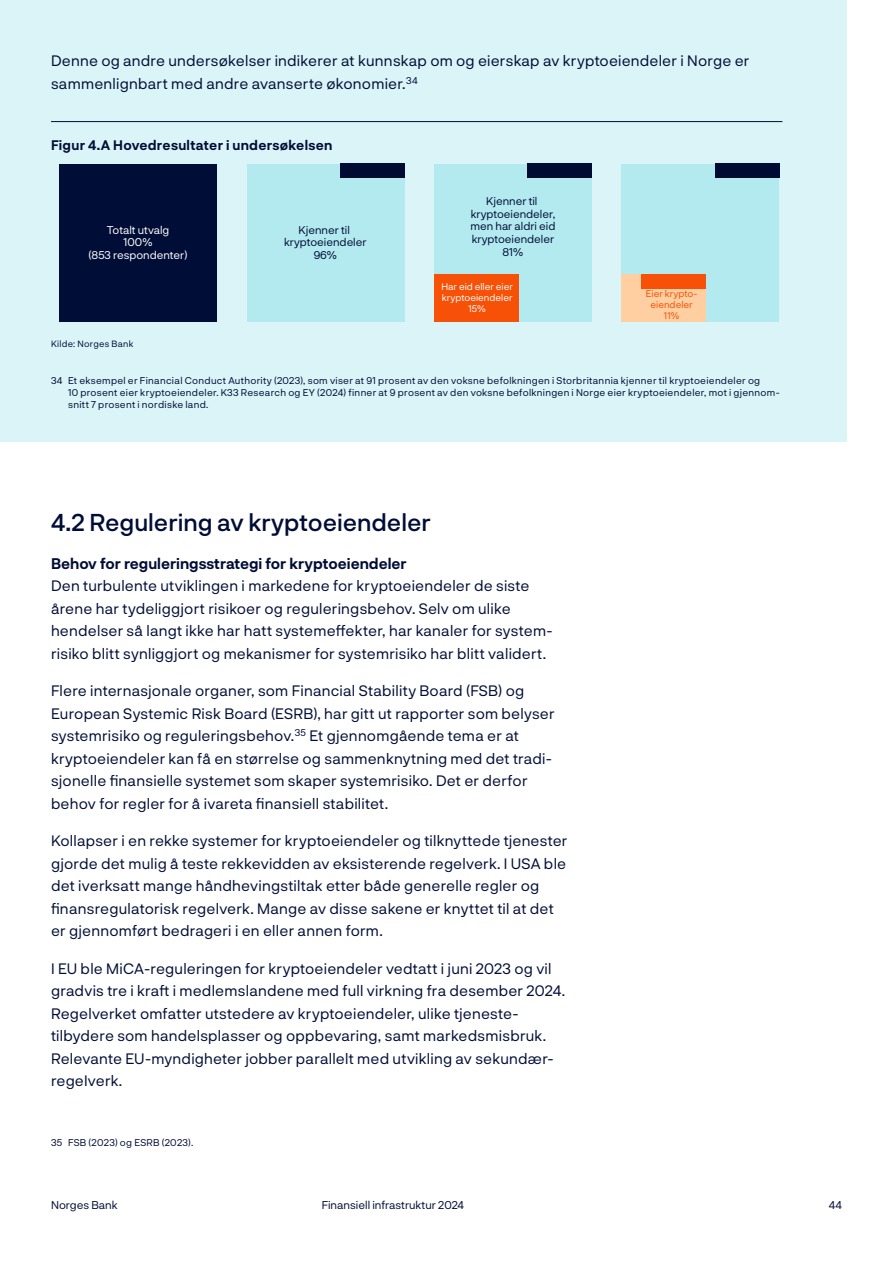
<style>
.page{position:relative;width:893px;height:1263px;background:#fff}
.page>*{position:absolute;margin:0;border:0;box-sizing:border-box;transform-origin:0 0}
.Tittel2{font:500 24px "Norges Bank";color:#000d36}
.Brtekst{font:15px/22.5px "Norges Bank";letter-spacing:.015em;color:#000d36}
.Brtekst_2space{font:15px/22.5px "Norges Bank";letter-spacing:.015em;color:#000d36}
.Tittel3{font:700 15px "Norges Bank";color:#000d36}
.Figur_Tittel1{font:700 13.5px "Norges Bank";letter-spacing:.02em;color:#000d36}
.t1{font:11.25px "Norges Bank";color:#000d36}
.t2{font:11.1px/12.8px "Norges Bank";color:#000d36;text-align:center}
.t3{font:11.1px/12.8px "Norges Bank";color:#fff;text-align:center}
.Fotnote{font:9.75px/12px "Norges Bank";letter-spacing:.03em;color:#000d36}
.t4{font:9.6px/11.1px "Norges Bank";color:#fff;text-align:center}
.t5{font:9.6px/11.1px "Norges Bank";color:#f65107;text-align:center}
.Figur_Kilde{font:9px "Norges Bank";letter-spacing:.035em;color:#000d36}
</style>
<div class="page">
<div style="left:0;top:0;width:846px;height:442px;background:#daf4f7"></div>
<hr style="left:51px;top:121px;width:731px;height:1px;background:#000d36">
<div style="left:621px;top:164px;width:158px;height:158px;background:#b3eaef"></div>
<div style="left:715px;top:164px;width:65px;height:14px;background:#000d36"></div>
<div style="left:621px;top:274px;width:85px;height:48px;background:#ffcfa1"></div>
<div style="left:641px;top:274px;width:65px;height:14px;background:#f65107"></div>
<div style="left:60px;top:164px;width:157px;height:158px;background:#000d36"></div>
<div style="left:247px;top:164px;width:158px;height:158px;background:#b3eaef"></div>
<div style="left:434px;top:164px;width:158px;height:158px;background:#b3eaef"></div>
<div style="left:340px;top:164px;width:65px;height:14px;background:#000d36"></div>
<div style="left:527px;top:164px;width:65px;height:14px;background:#000d36"></div>
<div style="left:434px;top:274px;width:85px;height:48px;background:#f65107"></div>
<p class="Brtekst_2space" style="left:51px;top:49px;width:700px">Denne og andre undersøkelser indikerer at kunnskap om og eierskap av kryptoeiendeler i Norge er sammenlignbart med andre avanserte økonomier.<sup>34</sup></p>
<p class="Figur_Tittel1" style="left:51px;top:135px;width:283px">Figur 4.A Hovedresultater i undersøkelsen</p>
<p class="t3" style="left:89px;top:223px;width:100px">Totalt utvalg<br>100%<br>(853 respondenter)</p>
<p class="t2" style="left:284px;top:223px;width:84px">Kjenner til kryptoeiendeler<br>96%</p>
<p class="t2" style="left:470px;top:194px;width:86px">Kjenner til kryptoeiendeler, men har aldri eid kryptoeiendeler<br>81%</p>
<p class="t4" style="left:441px;top:280px;width:73px">Har eid eller eier kryptoeiendeler<br>15%</p>
<p class="t5" style="left:646px;top:288px;width:53px">Eier krypto&shy;eiendeler<br>11%</p>
<p class="Figur_Kilde" style="left:51px;top:337px;width:84px">Kilde: Norges Bank</p>
<p class="Fotnote" style="left:68px;top:374px;width:713px;text-indent:-17px">34 Et eksempel er Financial Conduct Authority (2023), som viser at 91 prosent av den voksne befolkningen i Storbritannia kjenner til kryptoeiendeler og<br>10 prosent eier kryptoeiendeler. K33 Research og EY (2024) finner at 9 prosent av den voksne befolkningen i Norge eier kryptoeiendeler, mot i gjennom&shy;snitt 7 prosent i nordiske land.</p>
<h2 class="Tittel2" style="left:51px;top:505px;width:381px">4.2 Regulering av kryptoeiendeler</h2>
<h3 class="Tittel3" style="left:51px;top:552px;width:357px">Behov for reguleringsstrategi for kryptoeiendeler</h3>
<p class="Brtekst" style="left:51px;top:574px;width:501px">Den turbulente utviklingen i markedene for kryptoeiendeler de siste årene har tydeliggjort risikoer og reguleringsbehov. Selv om ulike hendelser så langt ikke har hatt systemeffekter, har kanaler for system&shy;risiko blitt synliggjort og mekanismer for systemrisiko har blitt validert.</p>
<p class="Brtekst" style="left:51px;top:679px;width:505px">Flere internasjonale organer, som Financial Stability Board (FSB) og European Systemic Risk Board (ESRB), har gitt ut rapporter som belyser systemrisiko og reguleringsbehov.<sup>35</sup> Et gjennomgående tema er at kryptoeiendeler kan få en størrelse og sammenknytning med det tradi&shy;sjonelle finansielle systemet som skaper systemrisiko. Det er derfor behov for regler for å ivareta finansiell stabilitet.</p>
<p class="Brtekst" style="left:51px;top:829px;width:518px">Kollapser i en rekke systemer for kryptoeiendeler og tilknyttede tjenester gjorde det mulig å teste rekkevidden av eksisterende regelverk. I USA ble det iverksatt mange håndhevingstiltak etter både generelle regler og finansregulatorisk regelverk. Mange av disse sakene er knyttet til at det er gjennomført bedrageri i en eller annen form.</p>
<p class="Brtekst" style="left:51px;top:956px;width:516px">I EU ble MiCA-reguleringen for kryptoeiendeler vedtatt i juni 2023 og vil gradvis tre i kraft i medlemslandene med full virkning fra desember 2024.<br>Regelverket omfatter utstedere av kryptoeiendeler, ulike tjeneste&shy;tilbydere som handelsplasser og oppbevaring, samt markedsmisbruk.<br>Relevante EU-myndigheter jobber parallelt med utvikling av sekundær&shy;regeIverk.</p>
<p class="Fotnote" style="left:51px;top:1136px;width:144px">35 FSB (2023) og ESRB (2023).</p>
<p class="t1" style="left:51px;top:1197px;width:68px">Norges Bank</p>
<p class="t1" style="left:322px;top:1197px;width:144px">Finansiell infrastruktur 2024</p>
<p class="t1" style="left:829px;top:1197px;width:15px">44</p>
</div>
